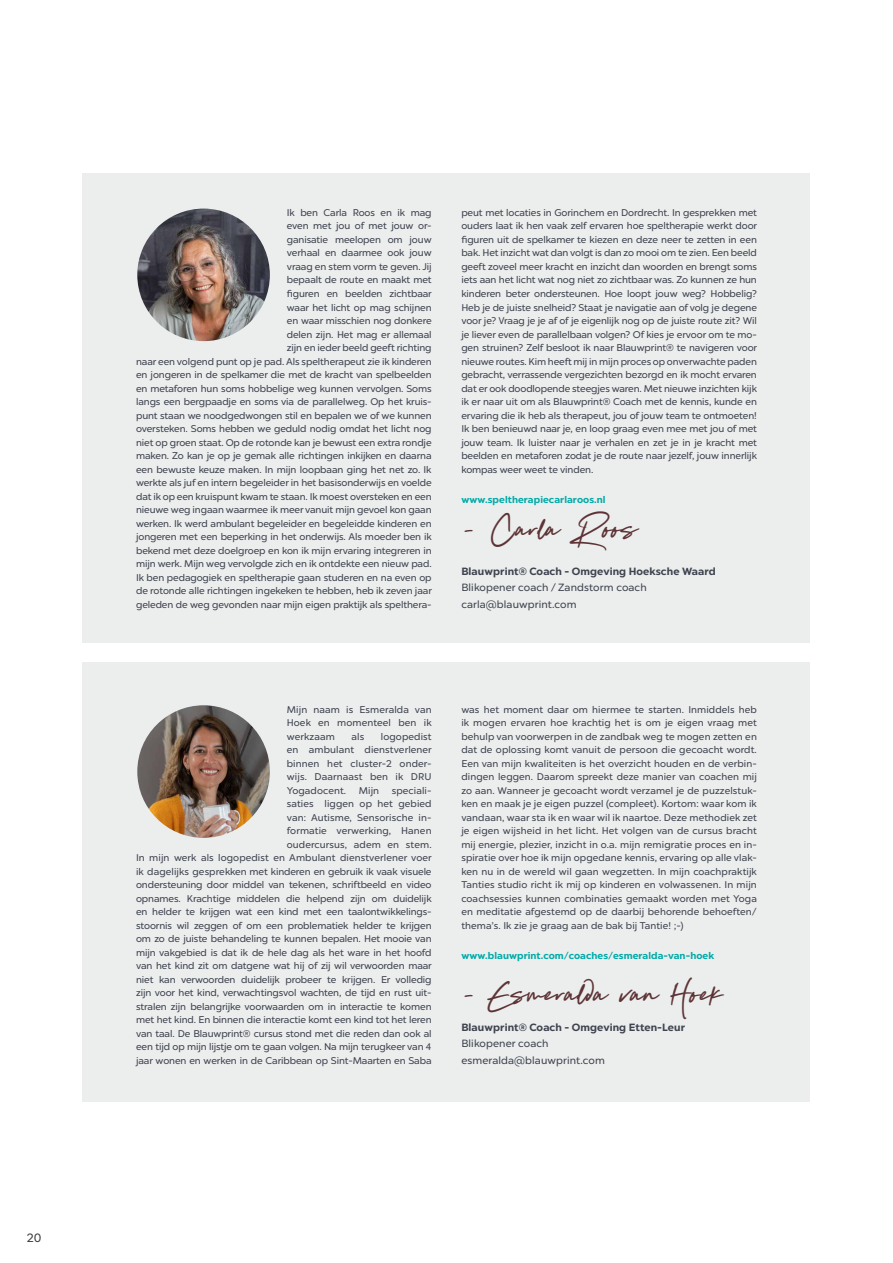
<style>
.page{position:relative;width:893px;height:1263px;background:#fff}
.page>*{position:absolute;margin:0;border:0;box-sizing:border-box;transform-origin:0 0}
.t1{font:49.5px "Distinct Style Script";color:#5d3336}
.t2{font:italic 12px "Chronica Pro";color:#3e3e3f}
.t3{font:italic 10.5px/16.5px "Chronica Pro";letter-spacing:.01em;color:#3f434f}
.t4{font:700 10.5px "Chronica Pro";letter-spacing:.01em;color:#3f434f}
.t5{font:italic 9.75px/13.5px "Chronica Pro";letter-spacing:-.01em;color:#3f434f;text-align:justify}
.t6{font:700 9.75px "Chronica Pro";letter-spacing:.01em;color:#00aaa8}
</style>
<div class="page">
<div style="left:83px;top:173px;width:727px;height:470px;background:#eceeed"></div>
<img style="left:137px;top:209px;width:133px;height:132px;border-radius:66px">
<div style="left:83px;top:663px;width:727px;height:439px;background:#eceeed"></div>
<img style="left:137px;top:705px;width:133px;height:133px;border-radius:66px">
<p class="t2" style="left:27px;top:1229px;width:16px">20</p>
<p class="t5" style="left:136px;top:205px;width:297px;text-align:right">Ik ben Carla Roos en ik mag<br>even met jou of met jouw or-<br>ganisatie meelopen om jouw<br>verhaal en daarmee ook jouw<br>vraag en stem vorm te geven. Jij<br>bepaalt de route en maakt met<br>figuren en beelden zichtbaar<br>waar het licht op mag schijnen<br>en waar misschien nog donkere<br>delen zijn. Het mag er allemaal<br>zijn en ieder beeld geeft richting<br>naar een volgend punt op je pad. Als speltherapeut zie ik kinderen en jongeren in de spelkamer die met de kracht van spelbeelden en metaforen hun soms hobbelige weg kunnen vervolgen. Soms langs een bergpaadje en soms via de parallelweg. Op het kruis&shy;punt staan we noodgedwongen stil en bepalen we of we kunnen oversteken. Soms hebben we geduld nodig omdat het licht nog niet op groen staat. Op de rotonde kan je bewust een extra rondje maken. Zo kan je op je gemak alle richtingen inkijken en daarna een bewuste keuze maken. In mijn loopbaan ging het net zo. Ik werkte als juf en intern begeleider in het basisonderwijs en voelde dat ik op een kruispunt kwam te staan. Ik moest oversteken en een nieuwe weg ingaan waarmee ik meer vanuit mijn gevoel kon gaan werken. Ik werd ambulant begeleider en begeleidde kinderen en jongeren met een beperking in het onderwijs. Als moeder ben ik bekend met deze doelgroep en kon ik mijn ervaring integreren in mijn werk. Mijn weg vervolgde zich en ik ontdekte een nieuw pad.<br>Ik ben pedagogiek en speltherapie gaan studeren en na even op de rotonde alle richtingen ingekeken te hebben, heb ik zeven jaar geleden de weg gevonden naar mijn eigen praktijk als spelthera-</p>
<p class="t5" style="left:461px;top:205px;width:297px">peut met locaties in Gorinchem en Dordrecht. In gesprekken met ouders laat ik hen vaak zelf ervaren hoe speltherapie werkt door figuren uit de spelkamer te kiezen en deze neer te zetten in een bak. Het inzicht wat dan volgt is dan zo mooi om te zien. Een beeld geeft zoveel meer kracht en inzicht dan woorden en brengt soms iets aan het licht wat nog niet zo zichtbaar was. Zo kunnen ze hun kinderen beter ondersteunen. Hoe loopt jouw weg? Hobbelig?<br>Heb je de juiste snelheid? Staat je navigatie aan of volg je degene voor je? Vraag je je af of je eigenlijk nog op de juiste route zit? Wil je liever even de parallelbaan volgen? Of kies je ervoor om te mo&shy;gen struinen? Zelf besloot ik naar Blauwprint® te navigeren voor nieuwe routes. Kim heeft mij in mijn proces op onverwachte paden gebracht, verrassende vergezichten bezorgd en ik mocht ervaren dat er ook doodlopende steegjes waren. Met nieuwe inzichten kijk ik er naar uit om als Blauwprint® Coach met de kennis, kunde en ervaring die ik heb als therapeut, jou of jouw team te ontmoeten!<br>Ik ben benieuwd naar je, en loop graag even mee met jou of met jouw team. Ik luister naar je verhalen en zet je in je kracht met beelden en metaforen zodat je de route naar jezelf, jouw innerlijk kompas weer weet te vinden.</p>
<p class="t6" style="left:461px;top:492px;width:146px">www.speltherapiecarlaroos.nl</p>
<h1 class="t1" style="left:461px;top:505px;width:178px">- Carla Roos</h1>
<p class="t4" style="left:461px;top:563px;width:256px">Blauwprint® Coach - Omgeving Hoeksche Waard</p>
<p class="t3" style="left:461px;top:579px;width:187px">Blikopener coach / Zandstorm coach carla@blauwprint.com</p>
<p class="t5" style="left:287px;top:702px;width:146px">Mijn naam is Esmeralda van Hoek en momenteel ben ik werkzaam</p>
<p class="t5" style="left:287px;top:729px;width:147px;text-indent:94px">logopedist en ambulant dienstverlener binnen het cluster-2 onder&shy;wijs. Daarnaast ben ik DRU Yogadocent.</p>
<p class="t5" style="left:352px;top:729px;width:14px">als</p>
<p class="t5" style="left:136px;top:783px;width:297px;text-align:right">speciali-<br>saties liggen op het gebied<br>van: Autisme, Sensorische in-<br>formatie verwerking, Hanen<br>oudercursus, adem en stem.<br>In mijn werk als logopedist en Ambulant dienstverlener voer ik dagelijks gesprekken met kinderen en gebruik ik vaak visuele ondersteuning door middel van tekenen, schriftbeeld en video opnames. Krachtige middelen die helpend zijn om duidelijk en helder te krijgen wat een kind met een taalontwikkelings&shy;stoornis wil zeggen of om een problematiek helder te krijgen om zo de juiste behandeling te kunnen bepalen. Het mooie van mijn vakgebied is dat ik de hele dag als het ware in het hoofd van het kind zit om datgene wat hij of zij wil verwoorden maar niet kan verwoorden duidelijk probeer te krijgen. Er volledig zijn voor het kind, verwachtingsvol wachten, de tijd en rust uit&shy;stralen zijn belangrijke voorwaarden om in interactie te komen met het kind. En binnen die interactie komt een kind tot het leren van taal. De Blauwprint® cursus stond met die reden dan ook al een tijd op mijn lijstje om te gaan volgen. Na mijn terugkeer van 4 jaar wonen en werken in de Caribbean op Sint-Maarten en Saba</p>
<p class="t5" style="left:359px;top:783px;width:22px">Mijn</p>
<p class="t5" style="left:461px;top:702px;width:297px">was het moment daar om hiermee te starten. Inmiddels heb ik mogen ervaren hoe krachtig het is om je eigen vraag met behulp van voorwerpen in de zandbak weg te mogen zetten en dat de oplossing komt vanuit de persoon die gecoacht wordt.<br>Een van mijn kwaliteiten is het overzicht houden en de verbin&shy;dingen leggen. Daarom spreekt deze manier van coachen mij zo aan. Wanneer je gecoacht wordt verzamel je de puzzelstuk&shy;ken en maak je je eigen puzzel (compleet). Kortom: waar kom ik vandaan, waar sta ik en waar wil ik naartoe. Deze methodiek zet je eigen wijsheid in het licht. Het volgen van de cursus bracht mij energie, plezier, inzicht in o.a. mijn remigratie proces en in&shy;spiratie over hoe ik mijn opgedane kennis, ervaring op alle vlak&shy;ken nu in de wereld wil gaan wegzetten. In mijn coachpraktijk Tanties studio richt ik mij op kinderen en volwassenen. In mijn coachsessies kunnen combinaties gemaakt worden met Yoga en meditatie afgestemd op de daarbij behorende behoeften/ thema’s. Ik zie je graag aan de bak bij Tantie! ;-)</p>
<p class="t6" style="left:461px;top:948px;width:254px">www.blauwprint.com/coaches/esmeralda-van-hoek</p>
<h1 class="t1" style="left:461px;top:970px;width:263px">- Esmeralda van Hoek</h1>
<p class="t4" style="left:461px;top:1019px;width:225px">Blauwprint® Coach - Omgeving Etten-Leur</p>
<p class="t3" style="left:461px;top:1035px;width:145px">Blikopener coach esmeralda@blauwprint.com</p>
</div>
